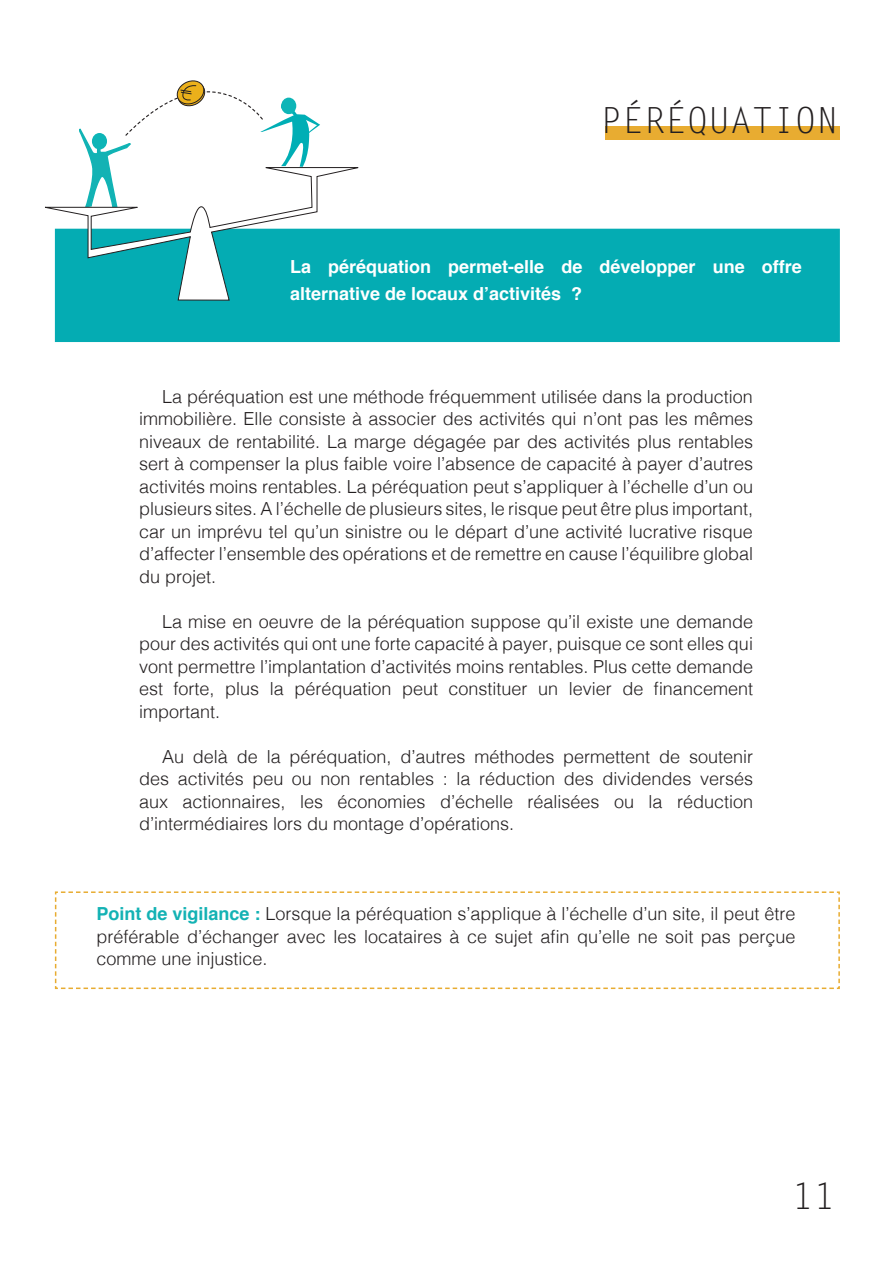
<style>
.page{position:relative;width:893px;height:1263px;background:#fff}
.page>*{position:absolute;margin:0;border:0;box-sizing:border-box;transform-origin:0 0}
.t1{font:36px "Letter Gothic Std";color:#231f20}
.t2{font:300 18px/22.5px "Helvetica";color:#231f20;text-align:justify}
.t3{font:700 18px/27px "Helvetica";color:#fff}
.s1{font-weight:700;color:#13b2b4}
</style>
<div class="page">
<div style="left:605px;top:126px;width:235px;height:14px;background:#e8ac31"></div>
<svg style="left:54px;top:891px;width:786px;height:99px"></svg>
<div style="left:55px;top:229px;width:785px;height:113px;background:#04acb3"></div>
<svg style="left:45px;top:80px;width:320px;height:221px"></svg>
<p class="t1" style="left:600px;top:99px;width:239px">PÉRÉQUATION</p>
<p class="t3" style="left:290px;top:253px;width:513px">La péréquation permet-elle de développer une offre alternative de locaux d’activités ?</p>
<p class="t2" style="left:139px;top:384px;width:616px;text-indent:23px">La péréquation est une méthode fréquemment utilisée dans la production immobilière. Elle consiste à associer des activités qui n’ont pas les mêmes niveaux de rentabilité. La marge dégagée par des activités plus rentables sert à compenser la plus faible voire l’absence de capacité à payer d’autres activités moins rentables. La péréquation peut s’appliquer à l’échelle d’un ou plusieurs sites. A l’échelle de plusieurs sites, le risque peut être plus important, car un imprévu tel qu’un sinistre ou le départ d’une activité lucrative risque d’affecter l’ensemble des opérations et de remettre en cause l’équilibre global du projet.</p>
<p class="t2" style="left:139px;top:609px;width:615px;text-indent:23px">La mise en oeuvre de la péréquation suppose qu’il existe une demande pour des activités qui ont une forte capacité à payer, puisque ce sont elles qui vont permettre l’implantation d’activités moins rentables. Plus cette demande est forte, plus la péréquation peut constituer un levier de financement important.</p>
<p class="t2" style="left:139px;top:744px;width:615px;text-indent:23px">Au delà de la péréquation, d’autres méthodes permettent de soutenir des activités peu ou non rentables : la réduction des dividendes versés aux actionnaires, les économies d’échelle réalisées ou la réduction d’intermédiaires lors du montage d’opérations.</p>
<p class="t2" style="left:97px;top:901px;width:700px"><span class="s1">Point de vigilance :</span> Lorsque la péréquation s’applique à l’échelle d’un site, il peut être préférable d’échanger avec les locataires à ce sujet afin qu’elle ne soit pas perçue comme une injustice.</p>
<h1 class="t1" style="left:793px;top:1175px;width:45px">11</h1>
</div>
